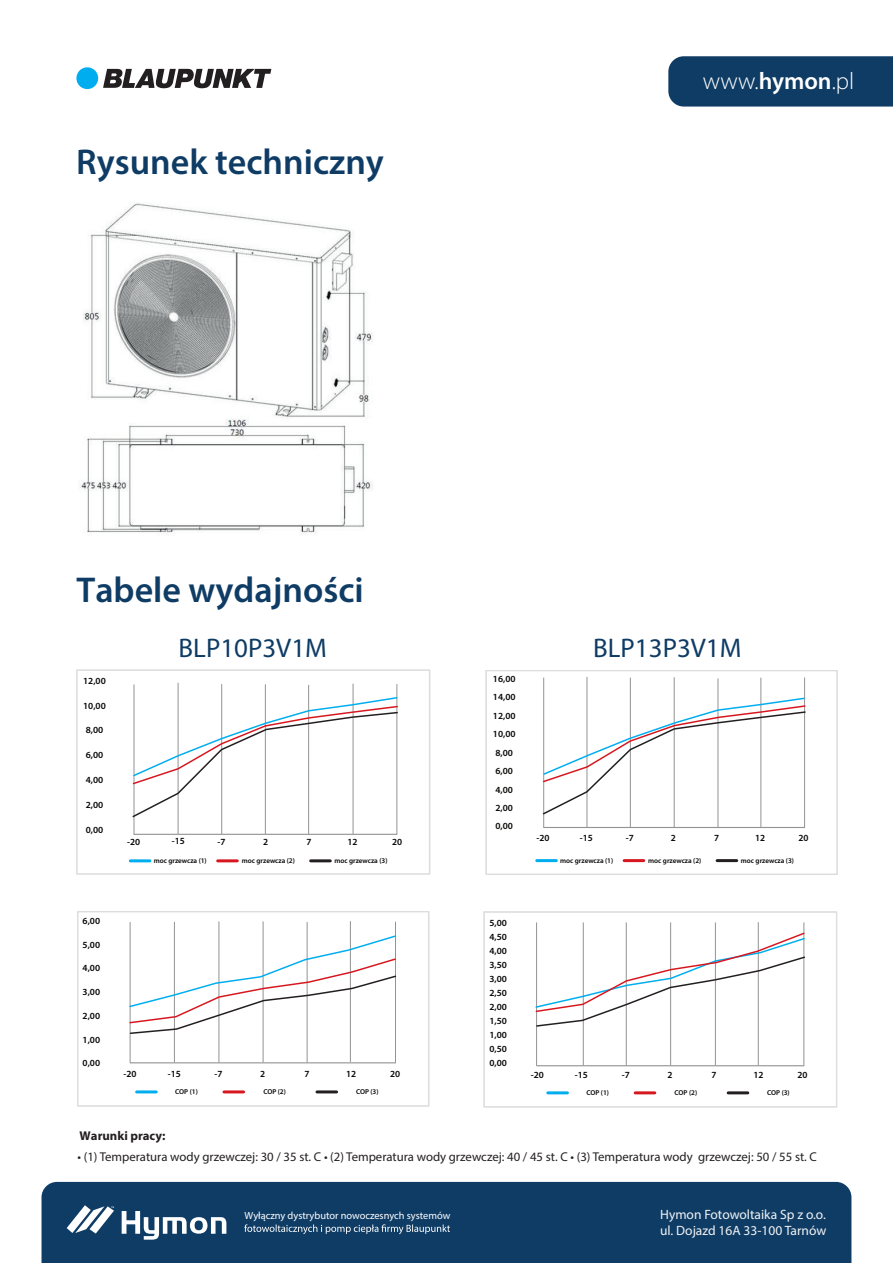
<style>
.page{position:relative;width:893px;height:1263px;background:#fff}
.page>*{position:absolute;margin:0;border:0;box-sizing:border-box;transform-origin:0 0}
.t1{font:600 36px "Myriad Pro";color:#0f3c65}
.t2{font:27px "Myriad Pro";color:#0f3c65}
.t3{font:300 24px "Myriad Pro";color:#fff}
.t4{font:13.5px/16.2px "Myriad Pro";color:#f2f3f4}
.t5{font:12.75px "Myriad Pro";color:#231f20}
.t6{font:700 12.75px "Myriad Pro";color:#231f20}
.t7{font:10.35px "Myriad Pro";color:#fff}
.t8{font:600 9.45px/14.1px "Myriad Pro";color:#050504}
.t9{font:600 7.2px "Myriad Pro";color:#050504}
.s1{font-weight:600}
</style>
<div class="page">
<div style="left:42px;top:1182px;width:809px;height:81px;background:#0f3c65"></div>
<svg style="left:122px;top:1211px;width:104px;height:28px"></svg>
<svg style="left:67px;top:1205px;width:47px;height:28px"></svg>
<svg style="left:244px;top:1224px;width:206px;height:10px;background:#406384"></svg>
<img style="left:79px;top:203px;width:294px;height:331px">
<div style="left:668px;top:56px;width:225px;height:51px;background:#0f3c65"></div>
<div style="left:76px;top:67px;width:22px;height:22px;background:#00aeef;border-radius:50%"></div>
<svg style="left:103px;top:69px;width:168px;height:20px"></svg>
<div style="left:77px;top:911px;width:352px;height:195px;border:2px solid #dcdddf"></div>
<hr style="left:130px;top:922px;width:1px;height:141px;background:#949393">
<hr style="left:174px;top:922px;width:1px;height:140px;background:#949393">
<hr style="left:219px;top:921px;width:1px;height:142px;background:#949393">
<hr style="left:263px;top:921px;width:1px;height:141px;background:#949393">
<hr style="left:395px;top:922px;width:1px;height:141px;background:#949393">
<hr style="left:307px;top:922px;width:1px;height:141px;background:#949393">
<hr style="left:350px;top:921px;width:1px;height:141px;background:#949393">
<hr style="left:137px;top:1090px;width:19px;height:3px;background:#00aeef">
<hr style="left:224px;top:1090px;width:20px;height:3px;background:#d7171f">
<hr style="left:317px;top:1090px;width:20px;height:3px;background:#231f20">
<hr style="left:130px;top:1062px;width:266px;height:1px;background:#949393">
<svg style="left:129px;top:934px;width:268px;height:101px"></svg>
<div style="left:76px;top:670px;width:354px;height:204px;border:2px solid #dcdddf"></div>
<hr style="left:134px;top:684px;width:1px;height:151px;background:#949393">
<hr style="left:178px;top:683px;width:1px;height:151px;background:#949393">
<hr style="left:221px;top:684px;width:1px;height:150px;background:#949393">
<hr style="left:265px;top:684px;width:1px;height:150px;background:#949393">
<hr style="left:397px;top:684px;width:1px;height:151px;background:#949393">
<hr style="left:353px;top:684px;width:1px;height:150px;background:#949393">
<hr style="left:308px;top:685px;width:1px;height:149px;background:#949393">
<hr style="left:130px;top:859px;width:20px;height:3px;background:#00aeef">
<hr style="left:218px;top:859px;width:19px;height:3px;background:#d7171f">
<hr style="left:311px;top:859px;width:19px;height:3px;background:#231f20">
<hr style="left:134px;top:834px;width:263px;height:1px;background:#949393">
<svg style="left:132px;top:696px;width:266px;height:122px"></svg>
<div style="left:486px;top:670px;width:352px;height:205px;border:2px solid #dcdddf"></div>
<hr style="left:543px;top:678px;width:1px;height:150px;background:#949393">
<hr style="left:587px;top:677px;width:1px;height:151px;background:#949393">
<hr style="left:630px;top:678px;width:1px;height:150px;background:#949393">
<hr style="left:674px;top:677px;width:1px;height:150px;background:#949393">
<hr style="left:804px;top:677px;width:1px;height:151px;background:#949393">
<hr style="left:761px;top:678px;width:1px;height:150px;background:#949393">
<hr style="left:718px;top:678px;width:1px;height:150px;background:#949393">
<hr style="left:537px;top:859px;width:19px;height:3px;background:#00aeef">
<hr style="left:624px;top:859px;width:20px;height:3px;background:#d7171f">
<hr style="left:717px;top:859px;width:20px;height:3px;background:#231f20">
<hr style="left:543px;top:827px;width:262px;height:1px;background:#949393">
<svg style="left:542px;top:697px;width:264px;height:119px"></svg>
<div style="left:483px;top:911px;width:354px;height:196px;border:1px solid #dcdddf"></div>
<hr style="left:536px;top:922px;width:1px;height:144px;background:#949393">
<hr style="left:583px;top:922px;width:1px;height:143px;background:#949393">
<hr style="left:626px;top:922px;width:1px;height:144px;background:#949393">
<hr style="left:758px;top:922px;width:1px;height:143px;background:#949393">
<hr style="left:670px;top:922px;width:1px;height:143px;background:#949393">
<hr style="left:804px;top:922px;width:1px;height:144px;background:#949393">
<hr style="left:715px;top:922px;width:1px;height:143px;background:#949393">
<hr style="left:548px;top:1091px;width:19px;height:3px;background:#00aeef">
<hr style="left:635px;top:1091px;width:20px;height:3px;background:#d7171f">
<hr style="left:728px;top:1091px;width:20px;height:3px;background:#231f20">
<hr style="left:536px;top:1065px;width:268px;height:1px;background:#949393">
<svg style="left:535px;top:931px;width:270px;height:96px"></svg>
<h1 class="t1" style="left:76px;top:139px;width:309px">Rysunek techniczny</h1>
<h1 class="t1" style="left:76px;top:567px;width:289px">Tabele wydajności</h1>
<h3 class="t3" style="left:703px;top:66px;width:153px">www.<span class="s1">hymon</span>.pl</h3>
<p class="t8" style="left:83px;top:673px;width:24px">12,00</p>
<p class="t8" style="left:83px;top:698px;width:24px">10,00</p>
<p class="t8" style="left:86px;top:723px;width:19px">8,00</p>
<p class="t8" style="left:86px;top:748px;width:19px">6,00</p>
<p class="t8" style="left:86px;top:773px;width:19px">4,00</p>
<p class="t8" style="left:86px;top:797px;width:19px">2,00</p>
<p class="t8" style="left:86px;top:822px;width:19px">0,00</p>
<h2 class="t2" style="left:179px;top:631px;width:150px">BLP10P3V1M</h2>
<h2 class="t2" style="left:593px;top:631px;width:150px">BLP13P3V1M</h2>
<p class="t8" style="left:127px;top:834px;width:15px">-20</p>
<p class="t8" style="left:172px;top:833px;width:15px">-15</p>
<p class="t8" style="left:218px;top:834px;width:9px">-7</p>
<p class="t8" style="left:263px;top:834px;width:7px">2</p>
<p class="t8" style="left:307px;top:834px;width:7px">7</p>
<p class="t8" style="left:347px;top:834px;width:12px">12</p>
<p class="t8" style="left:392px;top:834px;width:12px">20</p>
<p class="t9" style="left:154px;top:856px;width:55px">moc grzewcza (1)</p>
<p class="t9" style="left:242px;top:856px;width:55px">moc grzewcza (2)</p>
<p class="t9" style="left:334px;top:856px;width:55px">moc grzewcza (3)</p>
<p class="t8" style="left:493px;top:669px;width:24px;line-height:18.5px">16,00<br>14,00<br>12,00<br>10,00<br>8,00<br>6,00<br>4,00<br>2,00<br>0,00</p>
<p class="t8" style="left:536px;top:831px;width:15px">-20</p>
<p class="t8" style="left:580px;top:831px;width:15px">-15</p>
<p class="t8" style="left:626px;top:831px;width:9px">-7</p>
<p class="t8" style="left:671px;top:831px;width:7px">2</p>
<p class="t8" style="left:714px;top:831px;width:7px">7</p>
<p class="t8" style="left:755px;top:831px;width:12px">12</p>
<p class="t8" style="left:799px;top:831px;width:12px">20</p>
<p class="t9" style="left:560px;top:856px;width:55px">moc grzewcza (1)</p>
<p class="t9" style="left:648px;top:856px;width:55px">moc grzewcza (2)</p>
<p class="t9" style="left:741px;top:856px;width:55px">moc grzewcza (3)</p>
<p class="t8" style="left:83px;top:913px;width:19px">6,00</p>
<p class="t8" style="left:83px;top:937px;width:19px">5,00</p>
<p class="t8" style="left:83px;top:961px;width:19px">4,00</p>
<p class="t8" style="left:83px;top:985px;width:19px">3,00</p>
<p class="t8" style="left:83px;top:1008px;width:19px">2,00</p>
<p class="t8" style="left:83px;top:1032px;width:19px">1,00</p>
<p class="t8" style="left:83px;top:1056px;width:19px">0,00</p>
<p class="t8" style="left:124px;top:1066px;width:15px">-20</p>
<p class="t8" style="left:168px;top:1066px;width:15px">-15</p>
<p class="t8" style="left:214px;top:1066px;width:9px">-7</p>
<p class="t8" style="left:260px;top:1066px;width:7px">2</p>
<p class="t8" style="left:304px;top:1066px;width:7px">7</p>
<p class="t8" style="left:346px;top:1066px;width:12px">12</p>
<p class="t8" style="left:390px;top:1066px;width:12px">20</p>
<p class="t9" style="left:175px;top:1087px;width:24px">COP (1)</p>
<p class="t9" style="left:263px;top:1087px;width:24px">COP (2)</p>
<p class="t9" style="left:356px;top:1087px;width:24px">COP (3)</p>
<p class="t8" style="left:489px;top:915px;width:19px;text-align:justify">5,00<br>4,50<br>4,00<br>3,50<br>3,00<br>2,50<br>2,00<br>1,50<br>1,00<br>0,50<br>0,00</p>
<p class="t8" style="left:531px;top:1067px;width:15px">-20</p>
<p class="t8" style="left:575px;top:1067px;width:15px">-15</p>
<p class="t8" style="left:622px;top:1067px;width:9px">-7</p>
<p class="t8" style="left:667px;top:1067px;width:7px">2</p>
<p class="t8" style="left:712px;top:1067px;width:7px">7</p>
<p class="t8" style="left:753px;top:1067px;width:12px">12</p>
<p class="t8" style="left:797px;top:1067px;width:12px">20</p>
<p class="t9" style="left:586px;top:1088px;width:24px">COP (1)</p>
<p class="t9" style="left:674px;top:1088px;width:24px">COP (2)</p>
<p class="t9" style="left:767px;top:1088px;width:24px">COP (3)</p>
<h3 class="t6" style="left:80px;top:1128px;width:87px">Warunki pracy:</h3>
<h3 class="t5" style="left:78px;top:1149px;width:741px">• (1) Temperatura wody grzewczej: 30 / 35 st. C • (2) Temperatura wody grzewczej: 40 / 45 st. C • (3) Temperatura wody grzewczej: 50 / 55 st. C</h3>
<p class="t7" style="left:245px;top:1209px;width:207px">Wyłączny dystrybutor nowoczesnych systemów</p>
<h3 class="t4" style="left:660px;top:1206px;width:168px">Hymon Fotowoltaika Sp z o.o. ul. Dojazd 16A 33-100 Tarnów</h3>
</div>
